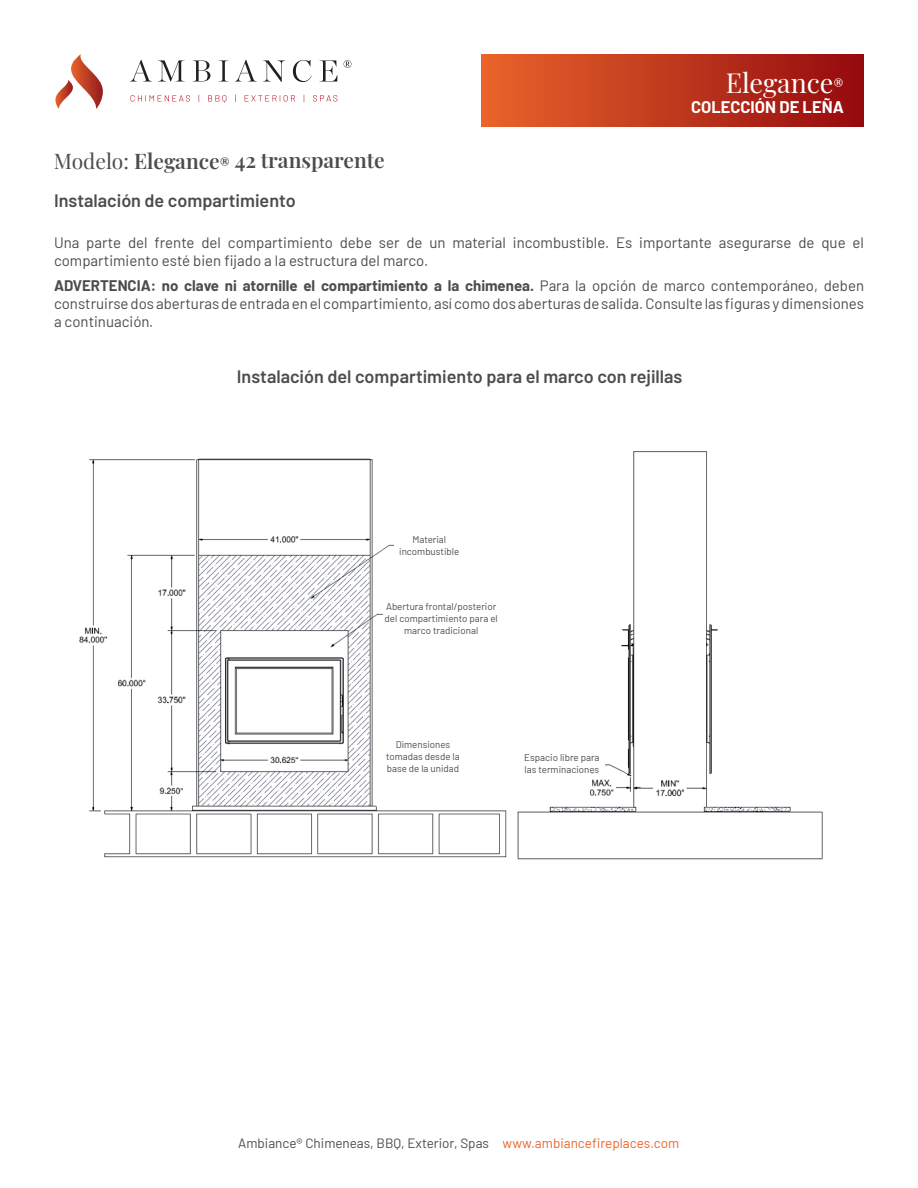
<style>
.page{position:relative;width:918px;height:1188px;background:#fff}
.page>*{position:absolute;margin:0;border:0;box-sizing:border-box;transform-origin:0 0}
.t1{font:27px "Playfair Display";color:#fff}
.t2{font:600 21px "Playfair Display";color:#4b4c4d}
.t3{font:600 18px "Barlow";color:#4b4c4d}
.t4{font:700 16.5px "Barlow";color:#fff}
.t5{font:15px/18px "Barlow";color:#4b4c4d}
.t6{font:13.5px "Barlow";color:#4b4c4d}
.t7{font:9.75px/11.7px "Barlow";color:#4b4c4d;text-align:center}
.s1{font-weight:400}
.s2{font-size:15px}
.s3{font-weight:700}
.s4{color:#ea642b}
</style>
<div class="page">
<div style="left:482px;top:54px;width:382px;height:72px;background:linear-gradient(to right,#e8652b,#950a0e)"></div>
<svg style="left:55px;top:54px;width:48px;height:55px"></svg>
<svg style="left:130px;top:60px;width:22px;height:22px"></svg>
<svg style="left:158px;top:60px;width:27px;height:22px"></svg>
<svg style="left:192px;top:60px;width:18px;height:22px"></svg>
<svg style="left:219px;top:60px;width:10px;height:22px"></svg>
<svg style="left:235px;top:60px;width:22px;height:22px"></svg>
<svg style="left:263px;top:60px;width:22px;height:22px"></svg>
<svg style="left:293px;top:60px;width:19px;height:22px"></svg>
<svg style="left:319px;top:60px;width:18px;height:22px"></svg>
<svg style="left:344px;top:60px;width:7px;height:8px"></svg>
<svg style="left:131px;top:95px;width:59px;height:7px"></svg>
<svg style="left:208px;top:95px;width:18px;height:8px"></svg>
<svg style="left:245px;top:95px;width:50px;height:7px"></svg>
<svg style="left:313px;top:95px;width:24px;height:7px"></svg>
<img style="left:79px;top:451px;width:744px;height:409px">
<div style="left:394px;top:534px;width:70px;height:31px;background:#fff"></div>
<div style="left:385px;top:600px;width:113px;height:38px;background:#fff"></div>
<div style="left:380px;top:739px;width:85px;height:37px;background:#fff"></div>
<div style="left:519px;top:752px;width:85px;height:21px;background:#fff"></div>
<h2 class="t2" style="left:54px;top:143px;width:332px"><span class="s1">Modelo:</span> Elegance<span class="s2">®</span> 42 transparente</h2>
<h1 class="t1" style="left:726px;top:62px;width:120px">Elegance<span class="s2">®</span></h1>
<p class="t4" style="left:691px;top:95px;width:154px">COLECCIÓN DE LEÑA</p>
<p class="t3" style="left:54px;top:187px;width:243px">Instalación de compartimiento</p>
<p class="t5" style="left:54px;top:233px;width:812px">Una parte del frente del compartimiento debe ser de un material incombustible. Es importante asegurarse de que el compartimiento esté bien fijado a la estructura del marco.</p>
<p class="t5" style="left:54px;top:275px;width:812px;text-align:justify"><span class="s3">ADVERTENCIA: no clave ni atornille el compartimiento a la chimenea.</span> Para la opción de marco contemporáneo, deben construirse dos aberturas de entrada en el compartimiento, así como dos aberturas de salida. Consulte las figuras y dimensiones a continuación.</p>
<p class="t3" style="left:237px;top:363px;width:447px">Instalación del compartimiento para el marco con rejillas</p>
<p class="t7" style="left:399px;top:533px;width:62px">Material incombustible</p>
<p class="t7" style="left:385px;top:600px;width:115px">Abertura frontal/posterior del compartimiento para el marco tradicional</p>
<p class="t7" style="left:386px;top:738px;width:75px">Dimensiones tomadas desde la base de la unidad</p>
<p class="t7" style="left:524px;top:751px;width:77px;text-align:left">Espacio libre para las terminaciones</p>
<p class="t6" style="left:238px;top:1133px;width:443px">Ambiance® Chimeneas, BBQ, Exterior, Spas <span class="s4">www.ambiancefireplaces.com</span></p>
</div>
